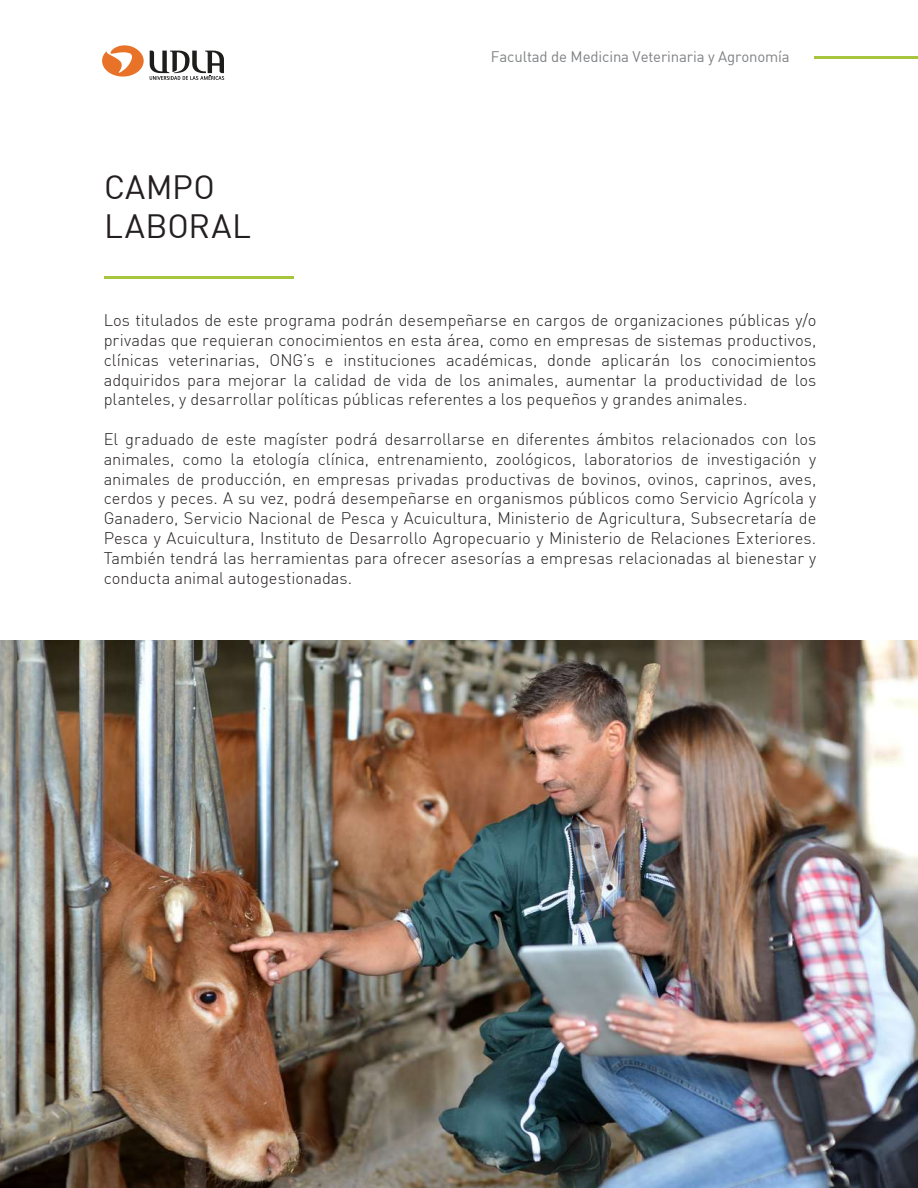
<style>
.page{position:relative;width:918px;height:1188px;background:#fff}
.page>*{position:absolute;margin:0;border:0;box-sizing:border-box;transform-origin:0 0}
.t1{font:33px/39.6px "DIN";letter-spacing:.015em;color:#231f20}
.t2{font:300 16.5px/19.8px "DIN";color:#231f20;text-align:justify}
.t3{font:15px "DIN";letter-spacing:-.01em;color:#808285}
</style>
<div class="page">
<hr style="left:104px;top:276px;width:189px;height:3px;background:#a7c63e">
<img style="left:0;top:641px;width:918px;height:547px">
<svg style="left:102px;top:45px;width:42px;height:32px"></svg>
<svg style="left:150px;top:51px;width:74px;height:29px"></svg>
<hr style="left:814px;top:56px;width:104px;height:2px;background:#a7c63e">
<h1 class="t1" style="left:104px;top:166px;width:148px">CAMPO<br>LABORAL</h1>
<p class="t3" style="left:491px;top:48px;width:300px">Facultad de Medicina Veterinaria y Agronomía</p>
<p class="t2" style="left:104px;top:310px;width:714px">Los titulados de este programa podrán desempeñarse en cargos de organizaciones públicas y/o privadas que requieran conocimientos en esta área, como en empresas de sistemas productivos, clínicas veterinarias, ONG’s e instituciones académicas, donde aplicarán los conocimientos adquiridos para mejorar la calidad de vida de los animales, aumentar la productividad de los planteles, y desarrollar políticas públicas referentes a los pequeños y grandes animales.</p>
<p class="t2" style="left:104px;top:429px;width:714px">El graduado de este magíster podrá desarrollarse en diferentes ámbitos relacionados con los animales, como la etología clínica, entrenamiento, zoológicos, laboratorios de investigación y animales de producción, en empresas privadas productivas de bovinos, ovinos, caprinos, aves, cerdos y peces. A su vez, podrá desempeñarse en organismos públicos como Servicio Agrícola y Ganadero, Servicio Nacional de Pesca y Acuicultura, Ministerio de Agricultura, Subsecretaría de Pesca y Acuicultura, Instituto de Desarrollo Agropecuario y Ministerio de Relaciones Exteriores.<br>También tendrá las herramientas para ofrecer asesorías a empresas relacionadas al bienestar y conducta animal autogestionadas.</p>
</div>
